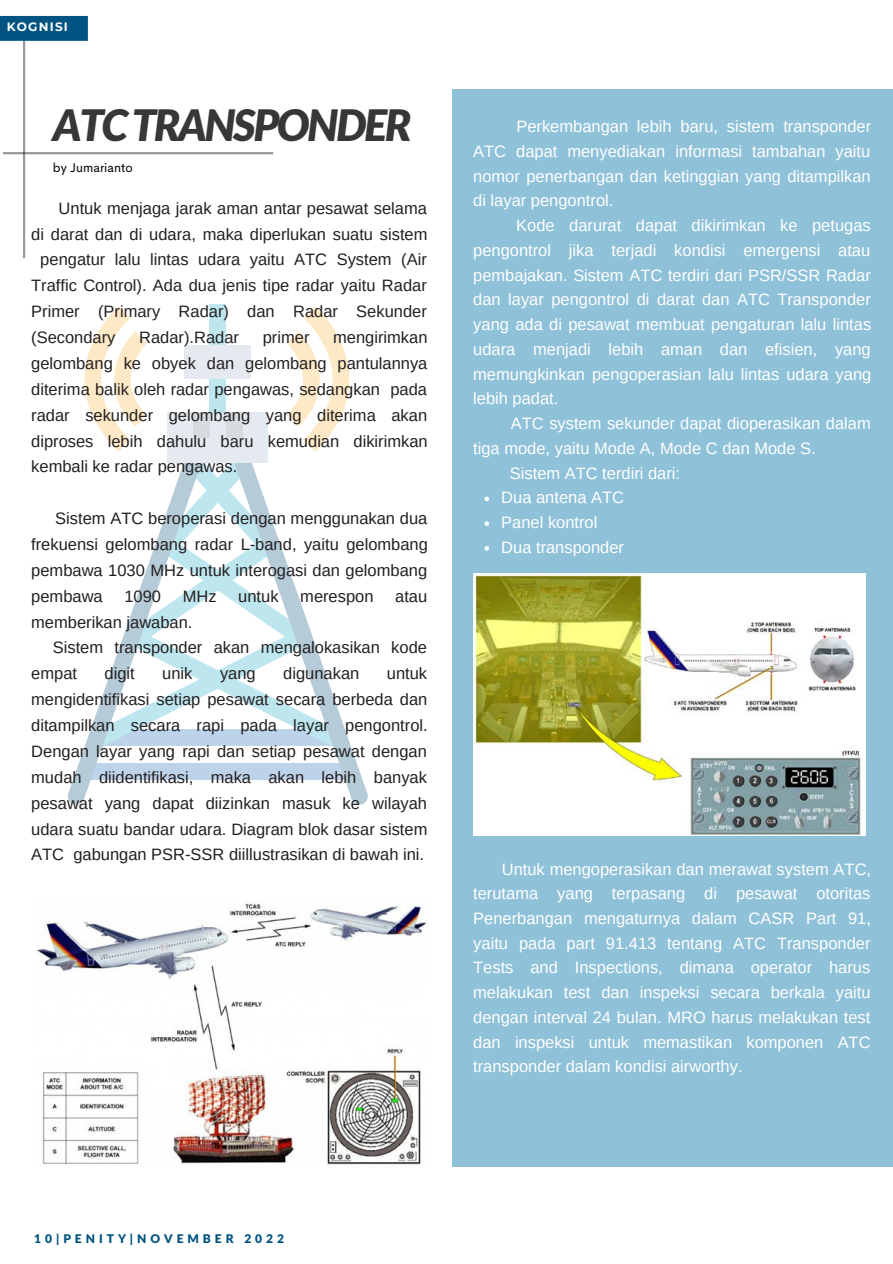
<style>
.page{position:relative;width:893px;height:1264px;background:#fff}
.page>*{position:absolute;margin:0;border:0;box-sizing:border-box;transform-origin:0 0}
.t1{font:italic 900 43.5px "Lato";letter-spacing:-.06em;color:#373737}
.t2{font:16.5px/25.8px "Arimo";color:#231f20;text-align:justify}
.t3{font:16.5px/24.8px "Arimo";color:#fff;text-align:justify}
.t4{font:12.75px "Cerebri Sans";color:#000}
.t5{font:700 12.15px "Montserrat";letter-spacing:.1em;color:#fcfdfd}
.t6{font:900 12px "Lato Latin";letter-spacing:.33em;color:#015481}
</style>
<div class="page">
<hr style="left:23px;top:28px;width:2px;height:229px;background:#000">
<div style="left:84px;top:763px;width:267px;height:16px;background:#bdd3e9"></div>
<svg style="left:202px;top:462px;width:31px;height:284px"></svg>
<svg style="left:68px;top:453px;width:134px;height:351px"></svg>
<svg style="left:233px;top:462px;width:135px;height:342px"></svg>
<svg style="left:84px;top:306px;width:63px;height:145px"></svg>
<svg style="left:287px;top:306px;width:63px;height:145px"></svg>
<div style="left:168px;top:412px;width:100px;height:50px;background:#e4eaef"></div>
<div style="left:209px;top:304px;width:17px;height:41px;background:#bee6ef"></div>
<div style="left:193px;top:412px;width:16px;height:25px;background:#d6dbdf"></div>
<div style="left:226px;top:412px;width:17px;height:25px;background:#d6dbdf"></div>
<div style="left:184px;top:345px;width:67px;height:34px;background:#e4eaef"></div>
<div style="left:209px;top:379px;width:17px;height:33px;background:#bee6ef"></div>
<div style="left:452px;top:89px;width:440px;height:1077px;background:#8fc1d8"></div>
<svg style="left:0;top:16px;width:88px;height:35px"></svg>
<hr style="left:4px;top:152px;width:268px;height:2px;background:#000">
<img style="left:37px;top:903px;width:390px;height:262px">
<img style="left:473px;top:573px;width:392px;height:262px">
<svg style="left:484px;top:496px;width:5px;height:5px"></svg>
<svg style="left:484px;top:521px;width:5px;height:5px"></svg>
<svg style="left:484px;top:546px;width:5px;height:4px"></svg>
<p class="t5" style="left:7px;top:19px;width:63px">KOGNISI</p>
<h1 class="t1" style="left:53px;top:106px;width:360px">ATC TRANSPONDER</h1>
<p class="t4" style="left:53px;top:159px;width:81px">by Jumarianto</p>
<p class="t2" style="left:59px;top:195px;width:370px">Untuk menjaga jarak aman antar pesawat selama</p>
<p class="t2" style="left:31px;top:221px;width:398px">di darat dan di udara, maka diperlukan suatu sistem</p>
<p class="t2" style="left:40px;top:247px;width:388px">pengatur lalu lintas udara yaitu ATC System (Air</p>
<p class="t2" style="left:31px;top:273px;width:397px">Traffic Control). Ada dua jenis tipe radar yaitu Radar</p>
<p class="t2" style="left:31px;top:298px;width:397px">Primer (Primary Radar) dan Radar Sekunder</p>
<p class="t2" style="left:31px;top:324px;width:86px">(Secondary</p>
<p class="t2" style="left:139px;top:324px;width:101px">Radar).Radar</p>
<p class="t2" style="left:263px;top:324px;width:48px">primer</p>
<p class="t2" style="left:31px;top:324px;width:398px;text-indent:302px">mengirimkan gelombang ke obyek dan gelombang pantulannya diterima balik oleh radar pengawas, sedangkan pada radar sekunder gelombang yang diterima akan diproses lebih dahulu baru kemudian dikirimkan kembali ke radar pengawas.</p>
<p class="t2" style="left:31px;top:505px;width:398px;text-indent:24px">Sistem ATC beroperasi dengan menggunakan dua frekuensi gelombang radar L-band, yaitu gelombang pembawa 1030 MHz untuk interogasi dan gelombang pembawa</p>
<p class="t2" style="left:124px;top:583px;width:38px">1090</p>
<p class="t2" style="left:183px;top:583px;width:35px">MHz</p>
<p class="t2" style="left:238px;top:583px;width:42px">untuk</p>
<p class="t2" style="left:300px;top:583px;width:75px">merespon</p>
<p class="t2" style="left:395px;top:583px;width:34px">atau</p>
<p class="t2" style="left:31px;top:609px;width:163px">memberikan jawaban.</p>
<p class="t2" style="left:53px;top:635px;width:375px">Sistem transponder akan mengalokasikan kode</p>
<p class="t2" style="left:31px;top:660px;width:47px">empat</p>
<p class="t2" style="left:105px;top:660px;width:32px">digit</p>
<p class="t2" style="left:162px;top:660px;width:32px">unik</p>
<p class="t2" style="left:220px;top:660px;width:37px">yang</p>
<p class="t2" style="left:283px;top:660px;width:78px">digunakan</p>
<p class="t2" style="left:31px;top:660px;width:398px;text-indent:355px">untuk mengidentifikasi setiap pesawat secara berbeda dan ditampilkan secara rapi pada layar pengontrol.<br>Dengan layar yang rapi dan setiap pesawat dengan mudah diidentifikasi, maka akan lebih banyak pesawat yang dapat diizinkan masuk ke wilayah udara suatu bandar udara. Diagram blok dasar sistem ATC gabungan PSR-SSR diillustrasikan di bawah ini.</p>
<p class="t3" style="left:473px;top:114px;width:399px;text-indent:43px">Perkembangan lebih baru, sistem transponder ATC dapat menyediakan informasi tambahan yaitu nomor penerbangan dan ketinggian yang ditampilkan di layar pengontrol.</p>
<p class="t3" style="left:473px;top:213px;width:399px;text-indent:43px">Kode darurat dapat dikirimkan ke petugas pengontrol jika terjadi kondisi emergensi atau pembajakan. Sistem ATC terdiri dari PSR/SSR Radar dan layar pengontrol di darat dan ATC Transponder yang ada di pesawat membuat pengaturan lalu lintas udara menjadi lebih aman dan efisien, yang memungkinkan pengoperasian lalu lintas udara yang lebih padat.</p>
<p class="t3" style="left:511px;top:411px;width:361px">ATC system sekunder dapat dioperasikan dalam</p>
<p class="t3" style="left:473px;top:436px;width:344px">tiga mode, yaitu Mode A, Mode C dan Mode S.</p>
<p class="t3" style="left:510px;top:460px;width:172px">Sistem ATC terdiri dari:</p>
<p class="t3" style="left:501px;top:485px;width:124px;text-align:left">Dua antena ATC<br>Panel kontrol<br>Dua transponder</p>
<p class="t3" style="left:473px;top:856px;width:399px;text-indent:29px">Untuk mengoperasikan dan merawat system ATC, terutama yang terpasang di pesawat otoritas Penerbangan mengaturnya dalam CASR Part 91, yaitu pada part 91.413 tentang ATC Transponder Tests and Inspections, dimana operator harus melakukan test dan inspeksi secara berkala yaitu dengan interval 24 bulan. MRO harus melakukan test dan inspeksi untuk memastikan komponen ATC transponder dalam kondisi airworthy.</p>
<p class="t6" style="left:34px;top:1233px;width:251px">10|PENITY|NOVEMBER 2022</p>
</div>
